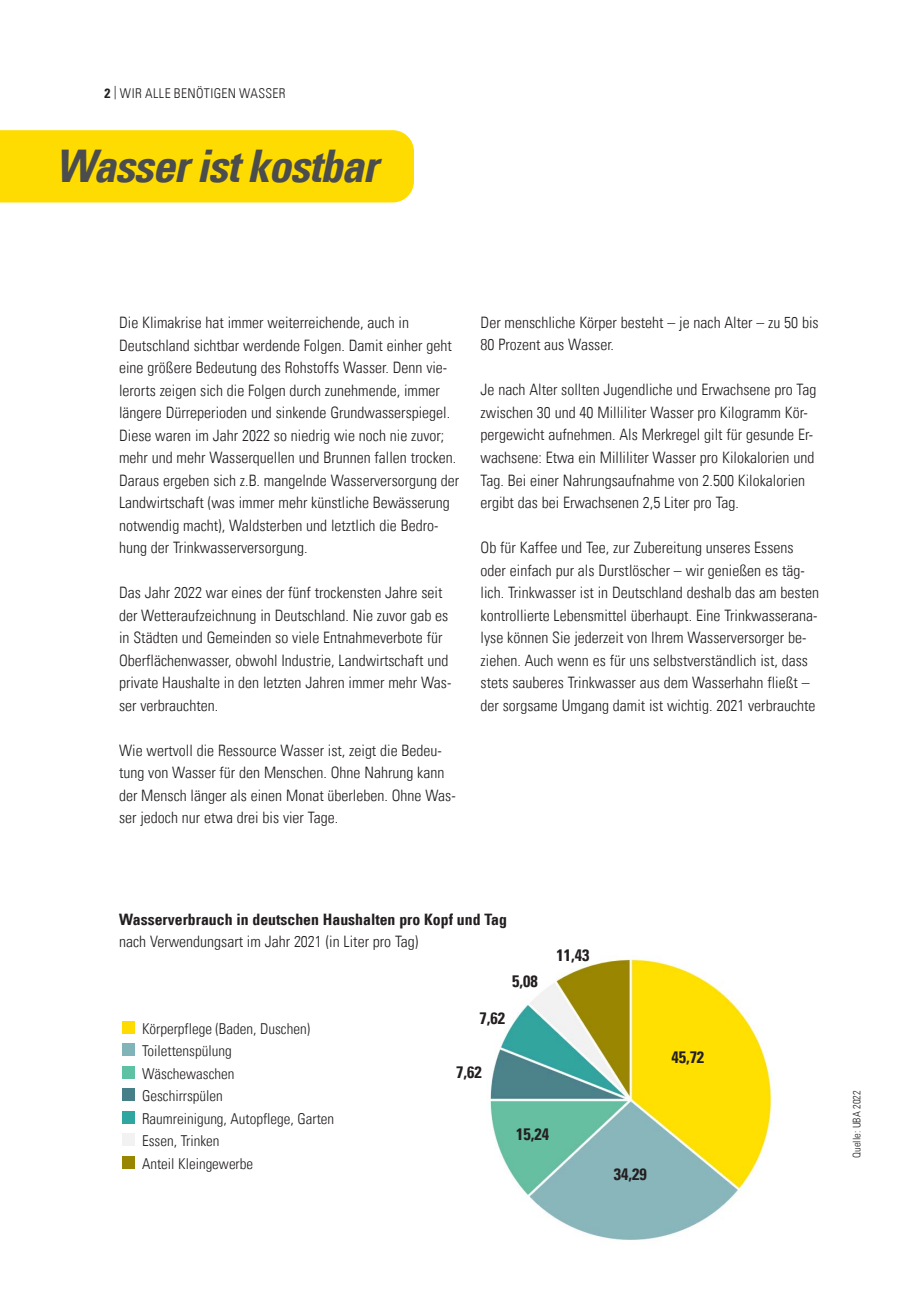
<style>
.page{position:relative;width:906px;height:1289px;background:#fff}
.page>*{position:absolute;margin:0;border:0;box-sizing:border-box;transform-origin:0 0}
.t1{font:italic 700 condensed 45px "Univers LT";letter-spacing:-.025em;color:#4b4c4d}
.t2{font:700 condensed 16.5px "Univers LT";color:#231f20}
.t3{font:300 condensed 15.75px/22.5px "Univers LT";color:#231f20}
.t4{font:700 condensed 15.75px "Univers LT";color:#231f20}
.t5{font:300 condensed 15px/22.5px "Univers LT";color:#231f20}
.t6{font:300 condensed 13.5px "Univers LT";letter-spacing:.03em;color:#231f20}
.t7{font:300 condensed 10.5px "Univers LT";color:#231f20}
.s1{font-weight:700}
</style>
<div class="page">
<div style="left:0;top:130px;width:414px;height:72px;background:#ffdc01"></div>
<img style="left:490px;top:955px;width:282px;height:285px">
<div style="left:122px;top:1020px;width:13px;height:13px;background:#ffdc01"></div>
<div style="left:122px;top:1043px;width:13px;height:13px;background:#80b4b9"></div>
<div style="left:122px;top:1065px;width:13px;height:13px;background:#5cc2a3"></div>
<div style="left:122px;top:1088px;width:13px;height:13px;background:#467f88"></div>
<div style="left:122px;top:1110px;width:13px;height:13px;background:#30a6a0"></div>
<div style="left:122px;top:1133px;width:13px;height:13px;background:#f2f2f2"></div>
<div style="left:122px;top:1155px;width:13px;height:13px;background:#988600"></div>
<p class="t6" style="left:105px;top:85px;width:183px"><span class="s1">2</span> | WIR ALLE BENÖTIGEN WASSER</p>
<h1 class="t1" style="left:55px;top:138px;width:324px">Wasser ist kostbar</h1>
<p class="t3" style="left:119px;top:311px;width:342px">Die Klimakrise hat immer weiterreichende, auch in Deutschland sichtbar werdende Folgen. Damit einher geht eine größere Bedeutung des Rohstoffs Wasser. Denn vie&shy;lerorts zeigen sich die Folgen durch zunehmende, immer längere Dürreperioden und sinkende Grundwasserspiegel.<br>Diese waren im Jahr 2022 so niedrig wie noch nie zuvor; mehr und mehr Wasserquellen und Brunnen fallen trocken.<br>Daraus ergeben sich z.B. mangelnde Wasserversorgung der Landwirtschaft (was immer mehr künstliche Bewässerung notwendig macht), Waldsterben und letztlich die Bedro&shy;hung der Trinkwasserversorgung.</p>
<p class="t3" style="left:119px;top:581px;width:334px">Das Jahr 2022 war eines der fünf trockensten Jahre seit der Wetteraufzeichnung in Deutschland. Nie zuvor gab es in Städten und Gemeinden so viele Entnahmeverbote für Oberflächenwasser, obwohl Industrie, Landwirtschaft und private Haushalte in den letzten Jahren immer mehr Was&shy;ser verbrauchten.</p>
<p class="t3" style="left:119px;top:739px;width:338px">Wie wertvoll die Ressource Wasser ist, zeigt die Bedeu&shy;tung von Wasser für den Menschen. Ohne Nahrung kann der Mensch länger als einen Monat überleben. Ohne Was&shy;ser jedoch nur etwa drei bis vier Tage.</p>
<p class="t3" style="left:480px;top:311px;width:339px">Der menschliche Körper besteht – je nach Alter – zu 50 bis<br>80 Prozent aus Wasser.</p>
<p class="t3" style="left:480px;top:378px;width:337px">Je nach Alter sollten Jugendliche und Erwachsene pro Tag zwischen 30 und 40 Milliliter Wasser pro Kilogramm Kör&shy;pergewicht aufnehmen. Als Merkregel gilt für gesunde Er&shy;wachsene: Etwa ein Milliliter Wasser pro Kilokalorien und Tag. Bei einer Nahrungsaufnahme von 2.500 Kilokalorien ergibt das bei Erwachsenen 2,5 Liter pro Tag.</p>
<p class="t3" style="left:480px;top:536px;width:340px">Ob für Kaffee und Tee, zur Zubereitung unseres Essens oder einfach pur als Durstlöscher – wir genießen es täg&shy;lich. Trinkwasser ist in Deutschland deshalb das am besten kontrollierte Lebensmittel überhaupt. Eine Trinkwasserana&shy;lyse können Sie jederzeit von Ihrem Wasserversorger be&shy;ziehen. Auch wenn es für uns selbstverständlich ist, dass stets sauberes Trinkwasser aus dem Wasserhahn fließt – der sorgsame Umgang damit ist wichtig. 2021 verbrauchte</p>
<p class="t4" style="left:119px;top:909px;width:389px">Wasserverbrauch in deutschen Haushalten pro Kopf und Tag</p>
<p class="t3" style="left:119px;top:930px;width:301px">nach Verwendungsart im Jahr 2021 (in Liter pro Tag)</p>
<p class="t2" style="left:512px;top:970px;width:27px">5,08</p>
<p class="t2" style="left:556px;top:945px;width:34px">11,43</p>
<p class="t5" style="left:142px;top:1017px;width:194px">Körperpflege (Baden, Duschen)<br>Toilettenspülung<br>Wäschewaschen<br>Geschirrspülen<br>Raumreinigung, Autopflege, Garten<br>Essen, Trinken<br>Anteil Kleingewerbe</p>
<p class="t2" style="left:479px;top:1007px;width:27px">7,62</p>
<p class="t2" style="left:456px;top:1061px;width:27px">7,62</p>
<p class="t2" style="left:516px;top:1124px;width:34px">15,24</p>
<p class="t2" style="left:614px;top:1163px;width:34px">34,29</p>
<p class="t2" style="left:671px;top:1046px;width:34px">45,72</p>
<p class="t7" style="left:850px;top:1157px;width:69px;rotate:-90deg">Quelle: UBA 2022</p>
</div>
